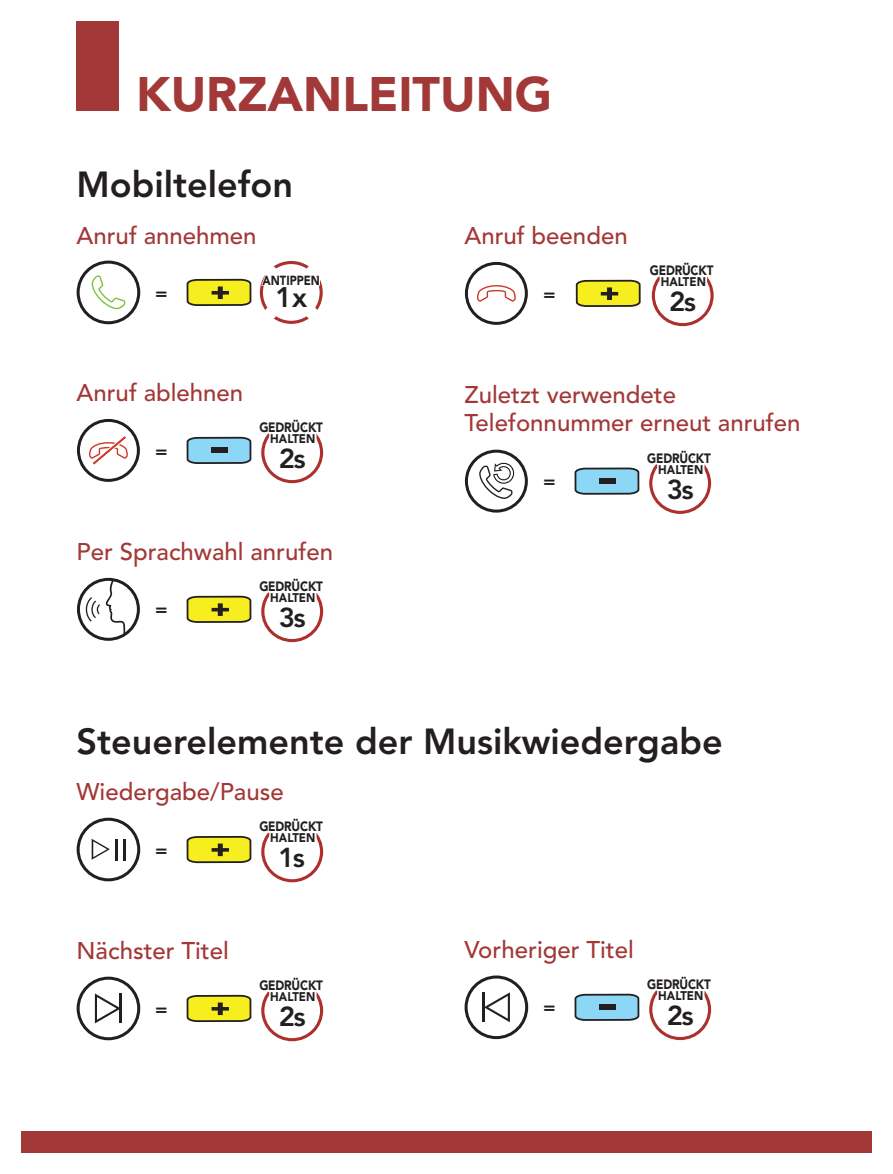
<style>
.page{position:relative;width:893px;height:1174px;background:#fff}
.page>*{position:absolute;margin:0;border:0;box-sizing:border-box;transform-origin:0 0}
.t1{font:900 48px "Avenir LT Std";color:#a23837}
.t2{font:800 36px "Avenir LT Std";color:#231f20}
.t3{font:800 28.2px "Avenir LT Std";color:#231f20}
.t4{font:800 27.3px "Avenir LT Std";letter-spacing:-.06em;color:#231f20}
.t5{font:500 24px/28.8px "Avenir LT Std";color:#a23837}
.t6{font:800 18.9px "Avenir LT Std";color:#231f20}
.t7{font:900 13.5px "Avenir LT Std";letter-spacing:-.015em;color:#231f20;scale:.87 1}
.t8{font:900 13.2px "Avenir LT Std";color:#231f20;scale:.85 1}
.t9{font:900 12.6px "Avenir LT Std";color:#231f20;scale:.91 1}
</style>
<div class="page">
<div style="left:21px;top:1131px;width:851px;height:21px;background:#a23837"></div>
<div style="left:77px;top:21px;width:42px;height:90px;background:#a23837"></div>
<svg style="left:77px;top:261px;width:63px;height:63px"></svg>
<svg style="left:187px;top:279px;width:64px;height:27px;background:#c7bf24"></svg>
<svg style="left:260px;top:261px;width:63px;height:63px"></svg>
<svg style="left:77px;top:419px;width:63px;height:63px"></svg>
<svg style="left:187px;top:437px;width:64px;height:27px;background:#7cb6d0"></svg>
<div style="left:211px;top:447px;width:16px;height:6px;background:#231f20"></div>
<svg style="left:261px;top:426px;width:63px;height:57px"></svg>
<svg style="left:77px;top:578px;width:63px;height:63px"></svg>
<svg style="left:187px;top:596px;width:64px;height:27px;background:#c8c025"></svg>
<svg style="left:261px;top:585px;width:63px;height:57px"></svg>
<svg style="left:465px;top:262px;width:63px;height:63px"></svg>
<svg style="left:576px;top:280px;width:65px;height:27px;background:#c7bf26"></svg>
<svg style="left:651px;top:269px;width:63px;height:57px"></svg>
<svg style="left:465px;top:449px;width:63px;height:63px"></svg>
<svg style="left:574px;top:467px;width:65px;height:28px;background:#80b7cf"></svg>
<div style="left:599px;top:478px;width:16px;height:5px;background:#231f20"></div>
<svg style="left:649px;top:457px;width:63px;height:57px"></svg>
<svg style="left:77px;top:817px;width:63px;height:64px"></svg>
<svg style="left:187px;top:836px;width:64px;height:27px;background:#c7bf24"></svg>
<svg style="left:261px;top:825px;width:63px;height:57px"></svg>
<svg style="left:77px;top:976px;width:63px;height:64px"></svg>
<svg style="left:187px;top:994px;width:64px;height:28px;background:#c9c12b"></svg>
<svg style="left:261px;top:984px;width:63px;height:57px"></svg>
<svg style="left:465px;top:975px;width:63px;height:64px"></svg>
<svg style="left:574px;top:993px;width:65px;height:28px;background:#80b7cf"></svg>
<div style="left:599px;top:1004px;width:16px;height:5px;background:#231f20"></div>
<svg style="left:649px;top:983px;width:63px;height:57px"></svg>
<h1 class="t1" style="left:136px;top:65px;width:418px">KURZANLEITUNG</h1>
<h2 class="t2" style="left:77px;top:163px;width:218px">Mobiltelefon</h2>
<p class="t5" style="left:77px;top:221px;width:182px">Anruf annehmen</p>
<p class="t8" style="left:263px;top:272px;width:69px">ANTIPPEN</p>
<p class="t6" style="left:155px;top:282px;width:14px">=</p>
<p class="t3" style="left:275px;top:281px;width:33px">1x</p>
<p class="t5" style="left:77px;top:378px;width:168px">Anruf ablehnen</p>
<p class="t7" style="left:259px;top:419px;width:75px">GEDRÜCKT</p>
<p class="t9" style="left:270px;top:431px;width:51px">HALTEN</p>
<p class="t6" style="left:155px;top:440px;width:14px">=</p>
<p class="t4" style="left:279px;top:442px;width:28px">2s</p>
<p class="t5" style="left:77px;top:537px;width:258px">Per Sprachwahl anrufen</p>
<p class="t7" style="left:259px;top:578px;width:75px">GEDRÜCKT</p>
<p class="t9" style="left:270px;top:590px;width:51px">HALTEN</p>
<p class="t6" style="left:155px;top:599px;width:14px">=</p>
<p class="t4" style="left:279px;top:601px;width:28px">3s</p>
<p class="t5" style="left:464px;top:221px;width:165px">Anruf beenden</p>
<p class="t7" style="left:650px;top:262px;width:75px">GEDRÜCKT</p>
<p class="t9" style="left:661px;top:274px;width:51px">HALTEN</p>
<p class="t6" style="left:543px;top:283px;width:14px">=</p>
<p class="t4" style="left:669px;top:285px;width:28px">2s</p>
<p class="t5" style="left:464px;top:380px;width:338px">Zuletzt verwendete<br>Telefonnummer erneut anrufen</p>
<p class="t7" style="left:647px;top:449px;width:75px">GEDRÜCKT</p>
<p class="t9" style="left:658px;top:462px;width:51px">HALTEN</p>
<p class="t6" style="left:543px;top:470px;width:14px">=</p>
<p class="t4" style="left:667px;top:473px;width:28px">3s</p>
<h2 class="t2" style="left:77px;top:719px;width:648px">Steuerelemente der Musikwiedergabe</h2>
<p class="t5" style="left:77px;top:777px;width:209px">Wiedergabe/Pause</p>
<p class="t7" style="left:259px;top:818px;width:75px">GEDRÜCKT</p>
<p class="t9" style="left:270px;top:830px;width:51px">HALTEN</p>
<p class="t6" style="left:155px;top:839px;width:14px">=</p>
<p class="t4" style="left:278px;top:841px;width:28px">1s</p>
<p class="t5" style="left:77px;top:936px;width:154px">Nächster Titel</p>
<p class="t5" style="left:464px;top:935px;width:171px">Vorheriger Titel</p>
<p class="t7" style="left:259px;top:977px;width:75px">GEDRÜCKT</p>
<p class="t9" style="left:270px;top:989px;width:51px">HALTEN</p>
<p class="t7" style="left:647px;top:975px;width:75px">GEDRÜCKT</p>
<p class="t9" style="left:658px;top:988px;width:51px">HALTEN</p>
<p class="t6" style="left:155px;top:997px;width:14px">=</p>
<p class="t4" style="left:279px;top:1000px;width:28px">2s</p>
<p class="t6" style="left:543px;top:996px;width:14px">=</p>
<p class="t4" style="left:667px;top:999px;width:28px">2s</p>
</div>
